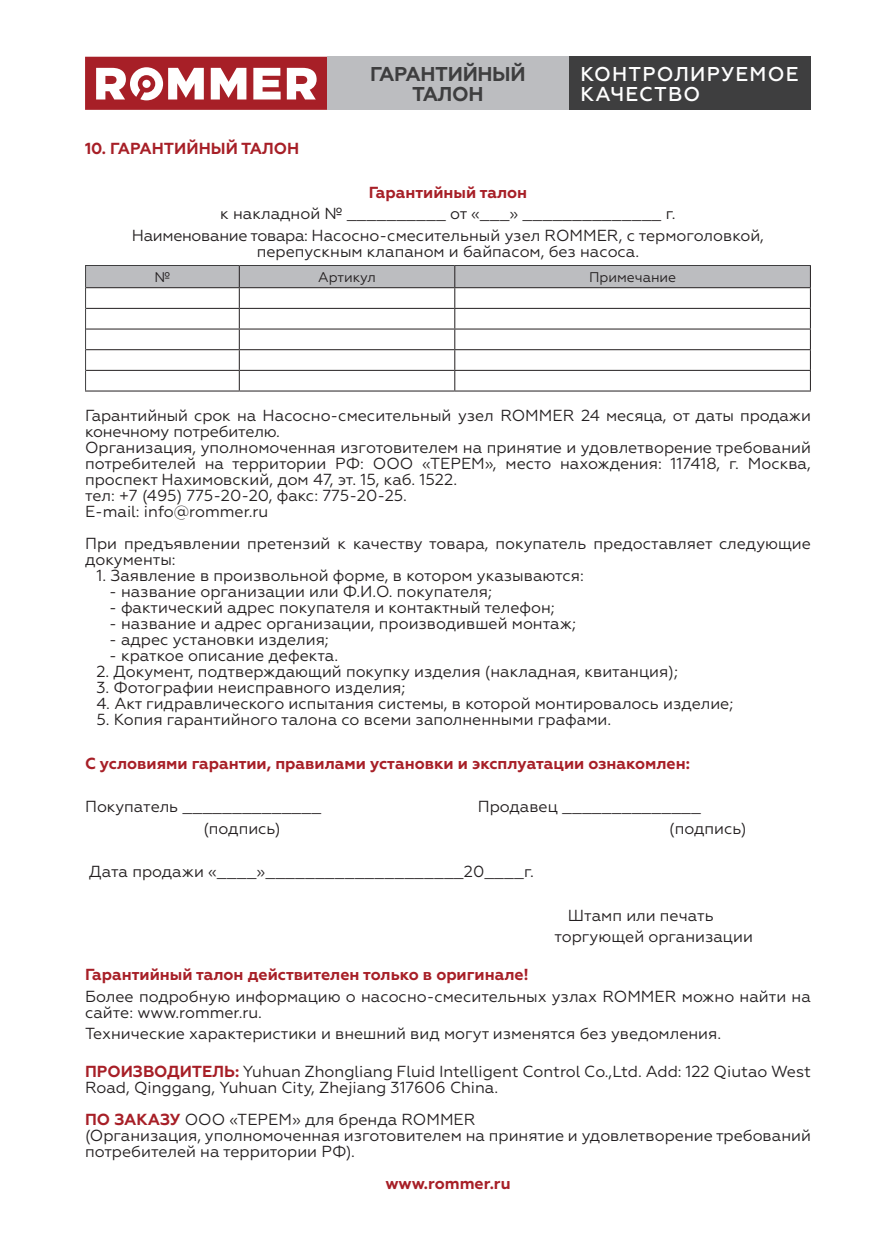
<style>
.page{position:relative;width:896px;height:1248px;background:#fff}
.page>*{position:absolute;margin:0;border:0;box-sizing:border-box;transform-origin:0 0}
.t1{font:500 20px/20px "Geometria";letter-spacing:.06em;color:#fff}
.t2{font:700 20px/20px "Geometria";letter-spacing:-.02em;color:#3e3e3f;text-align:center}
.t3{font:16px/16px "Geometria";color:#231f20}
.t4{font:700 16px "Geometria";color:#a71f27}
.t5{font:14px "Geometria";color:#231f20}
.s1{font-weight:700;color:#a71f27}
</style>
<div class="page">
<hr style="left:85px;top:390px;width:154px;height:1px;background:#231f20">
<hr style="left:239px;top:390px;width:216px;height:1px;background:#231f20">
<hr style="left:455px;top:390px;width:356px;height:1px;background:#231f20">
<svg style="left:85px;top:265px;width:726px;height:125px"></svg>
<hr style="left:86px;top:287px;width:153px;height:1px;background:#231f20">
<hr style="left:239px;top:287px;width:216px;height:1px;background:#231f20">
<hr style="left:455px;top:287px;width:356px;height:1px;background:#231f20">
<svg style="left:85px;top:57px;width:242px;height:53px"></svg>
<div style="left:327px;top:57px;width:242px;height:53px;background:#bcbdc0"></div>
<div style="left:569px;top:57px;width:242px;height:53px;background:#3e3e3f"></div>
<p class="t4" style="left:85px;top:139px;width:216px">10. ГАРАНТИЙНЫЙ ТАЛОН</p>
<p class="t2" style="left:370px;top:64px;width:157px">ГАРАНТИЙНЫЙ<br>ТАЛОН</p>
<p class="t1" style="left:580px;top:64px;width:219px">КОНТРОЛИРУЕМОЕ<br>КАЧЕСТВО</p>
<p class="t4" style="left:369px;top:182px;width:160px">Гарантийный талон</p>
<p class="t3" style="left:132px;top:203px;width:634px;line-height:21.6px;text-align:center">к накладной № __________ от «___» ______________ г.<br>Наименование товара: Насосно-смесительный узел ROMMER, с термоголовкой,</p>
<p class="t3" style="left:257px;top:243px;width:384px">перепускным клапаном и байпасом, без насоса.</p>
<p class="t5" style="left:154px;top:269px;width:17px">№</p>
<p class="t5" style="left:318px;top:269px;width:59px">Артикул</p>
<p class="t5" style="left:589px;top:269px;width:89px">Примечание</p>
<p class="t3" style="left:85px;top:407px;width:727px">Гарантийный срок на Насосно-смесительный узел ROMMER 24 месяца, от даты продажи конечному потребителю.<br>Организация, уполномоченная изготовителем на принятие и удовлетворение требований потребителей на территории РФ: ООО «ТЕРЕМ», место нахождения: 117418, г. Москва, проспект Нахимовский, дом 47, эт. 15, каб. 1522.<br>тел: +7 (495) 775-20-20, факс: 775-20-25.<br>E-mail: info@rommer.ru</p>
<p class="t3" style="left:85px;top:535px;width:727px">При предъявлении претензий к качеству товара, покупатель предоставляет следующие документы:</p>
<p class="t3" style="left:96px;top:567px;width:489px">1. Заявление в произвольной форме, в котором указываются:</p>
<p class="t3" style="left:109px;top:583px;width:384px">- название организации или Ф.И.О. покупателя;</p>
<p class="t3" style="left:109px;top:599px;width:447px">- фактический адрес покупателя и контактный телефон;</p>
<p class="t3" style="left:109px;top:615px;width:468px">- название и адрес организации, производившей монтаж;</p>
<p class="t3" style="left:109px;top:631px;width:221px">- адрес установки изделия;</p>
<p class="t3" style="left:109px;top:647px;width:231px">- краткое описание дефекта.</p>
<p class="t3" style="left:96px;top:663px;width:583px">2. Документ, подтверждающий покупку изделия (накладная, квитанция);</p>
<p class="t3" style="left:96px;top:679px;width:310px">3. Фотографии неисправного изделия;</p>
<p class="t3" style="left:96px;top:695px;width:638px">4. Акт гидравлического испытания системы, в которой монтировалось изделие;</p>
<p class="t3" style="left:96px;top:711px;width:516px">5. Копия гарантийного талона со всеми заполненными графами.</p>
<p class="t4" style="left:85px;top:753px;width:606px">С условиями гарантии, правилами установки и эксплуатации ознакомлен:</p>
<p class="t3" style="left:85px;top:798px;width:238px">Покупатель ______________</p>
<p class="t3" style="left:478px;top:798px;width:225px">Продавец ______________</p>
<p class="t3" style="left:203px;top:820px;width:79px">(подпись)</p>
<p class="t3" style="left:669px;top:820px;width:79px">(подпись)</p>
<p class="t3" style="left:89px;top:863px;width:446px">Дата продажи «____»____________________20____г.</p>
<p class="t3" style="left:554px;top:904px;width:200px;line-height:21.6px;text-indent:14px">Штамп или печать торгующей организации</p>
<p class="t4" style="left:85px;top:964px;width:445px">Гарантийный талон действителен только в оригинале!</p>
<p class="t3" style="left:85px;top:987px;width:727px">Более подробную информацию о насосно-смесительных узлах ROMMER можно найти на сайте: www.rommer.ru.</p>
<p class="t3" style="left:85px;top:1025px;width:637px">Технические характеристики и внешний вид могут изменятся без уведомления.</p>
<p class="t3" style="left:85px;top:1063px;width:727px"><span class="s1">ПРОИЗВОДИТЕЛЬ:</span> Yuhuan Zhongliang Fluid Intelligent Control Co.,Ltd. Add: 122 Qiutao West<br>Road, Qinggang, Yuhuan City, Zhejiang 317606 China.</p>
<p class="t3" style="left:85px;top:1111px;width:727px"><span class="s1">ПО ЗАКАЗУ</span> ООО «ТЕРЕМ» для бренда ROMMER<br>(Организация, уполномоченная изготовителем на принятие и удовлетворение требований потребителей на территории РФ).</p>
<p class="t4" style="left:385px;top:1173px;width:127px">www.rommer.ru</p>
</div>
